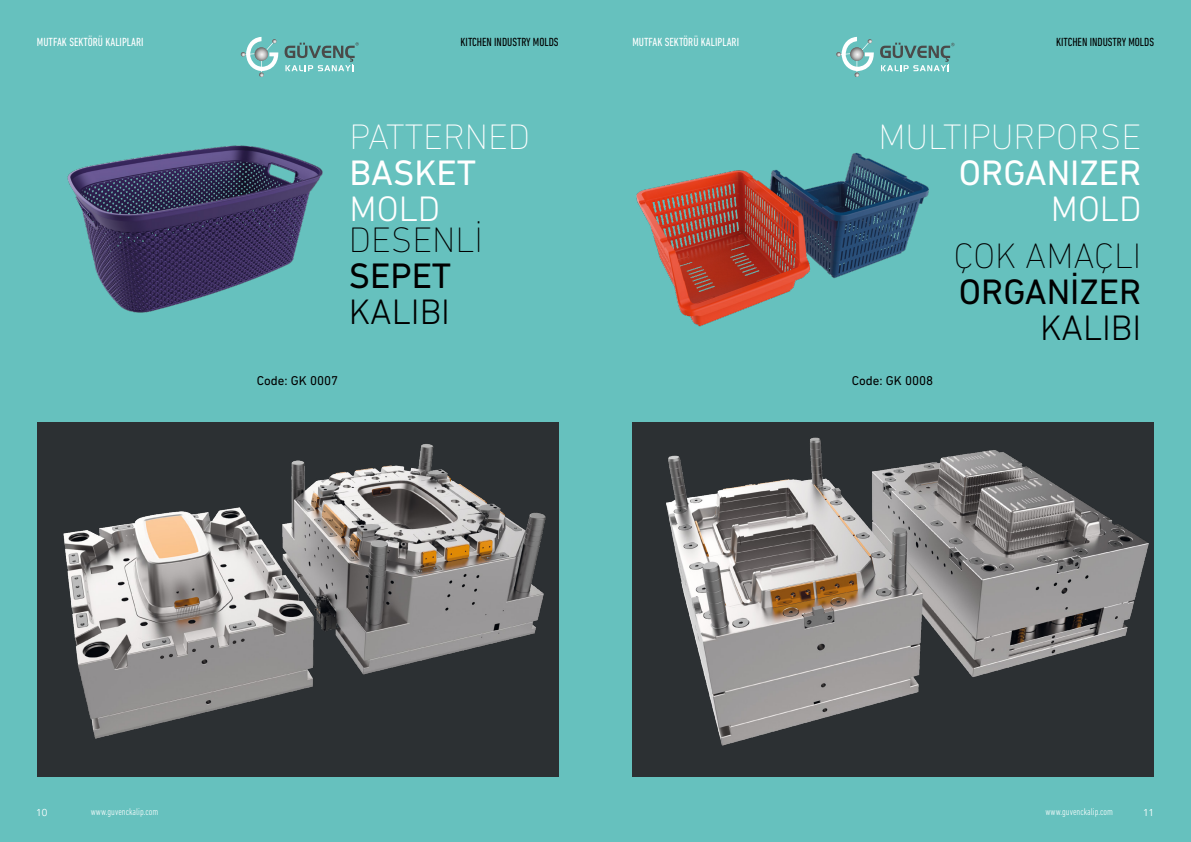
<style>
.page{position:relative;width:1191px;height:842px;background:#fff}
.page>*{position:absolute;margin:0;border:0;box-sizing:border-box;transform-origin:0 0}
.t1{font:200 36px "DIN Next LT Pro";color:#fff}
.t2{font:200 36px "DIN Next LT Pro";color:#000}
.t3{font:36px "DIN Next LT Pro";color:#fff}
.t4{font:36px "DIN Next LT Pro";color:#000}
.t5{font:300 36px "DIN Next LT Pro";color:#000}
.t6{font:300 36px "DIN Next LT Pro";color:#fff}
.t7{font:13px "DIN Next LT Pro";color:#000}
.t8{font:condensed 12px "DIN Next LT Pro";color:#fff}
.t9{font:condensed 12px "DIN Next LT Pro";color:#000}
.t10{font:300 condensed 10px "DIN Next LT Pro";color:#fff}
.t11{font:10px "Avenir";color:#fff}
</style>
<div class="page">
<div style="left:595px;top:0;width:596px;height:842px;background:#66c1be"></div>
<div style="left:0;top:0;width:595px;height:842px;background:#66c1be"></div>
<img style="left:67px;top:145px;width:256px;height:168px">
<div style="left:37px;top:422px;width:521px;height:355px;background:#2c3033"></div>
<div style="left:632px;top:422px;width:522px;height:355px;background:#2c3033"></div>
<img style="left:63px;top:444px;width:483px;height:295px">
<img style="left:666px;top:437px;width:482px;height:309px">
<img style="left:636px;top:152px;width:293px;height:175px">
<svg style="left:241px;top:37px;width:118px;height:40px"></svg>
<svg style="left:836px;top:37px;width:118px;height:40px"></svg>
<p class="t8" style="left:37px;top:35px;width:108px">MUTFAK SEKTÖRÜ KALIPLARI</p>
<p class="t8" style="left:632px;top:35px;width:108px">MUTFAK SEKTÖRÜ KALIPLARI</p>
<p class="t9" style="left:1056px;top:35px;width:100px">KITCHEN INDUSTRY MOLDS</p>
<p class="t9" style="left:460px;top:35px;width:100px">KITCHEN INDUSTRY MOLDS</p>
<h1 class="t1" style="left:350px;top:116px;width:182px">PATTERNED</h1>
<h1 class="t3" style="left:350px;top:152px;width:128px">BASKET</h1>
<h1 class="t6" style="left:350px;top:188px;width:92px">MOLD</h1>
<h1 class="t2" style="left:349px;top:219px;width:136px">DESENLİ</h1>
<h1 class="t4" style="left:349px;top:255px;width:104px">SEPET</h1>
<h1 class="t5" style="left:349px;top:291px;width:103px">KALIBI</h1>
<p class="t7" style="left:257px;top:373px;width:83px">Code: GK 0007</p>
<h1 class="t1" style="left:878px;top:116px;width:264px">MULTIPURPORSE</h1>
<h1 class="t3" style="left:959px;top:152px;width:184px">ORGANIZER</h1>
<h1 class="t6" style="left:1050px;top:188px;width:92px">MOLD</h1>
<p class="t7" style="left:851px;top:373px;width:83px">Code: GK 0008</p>
<h1 class="t2" style="left:953px;top:235px;width:189px">ÇOK AMAÇLI</h1>
<h1 class="t4" style="left:959px;top:271px;width:184px">ORGANİZER</h1>
<h1 class="t5" style="left:1040px;top:307px;width:103px">KALIBI</h1>
<p class="t11" style="left:36px;top:806px;width:13px">10</p>
<p class="t10" style="left:91px;top:806px;width:69px">www.guvenckalip.com</p>
<p class="t10" style="left:1045px;top:806px;width:69px">www.guvenckalip.com</p>
<p class="t11" style="left:1143px;top:806px;width:13px">11</p>
</div>
